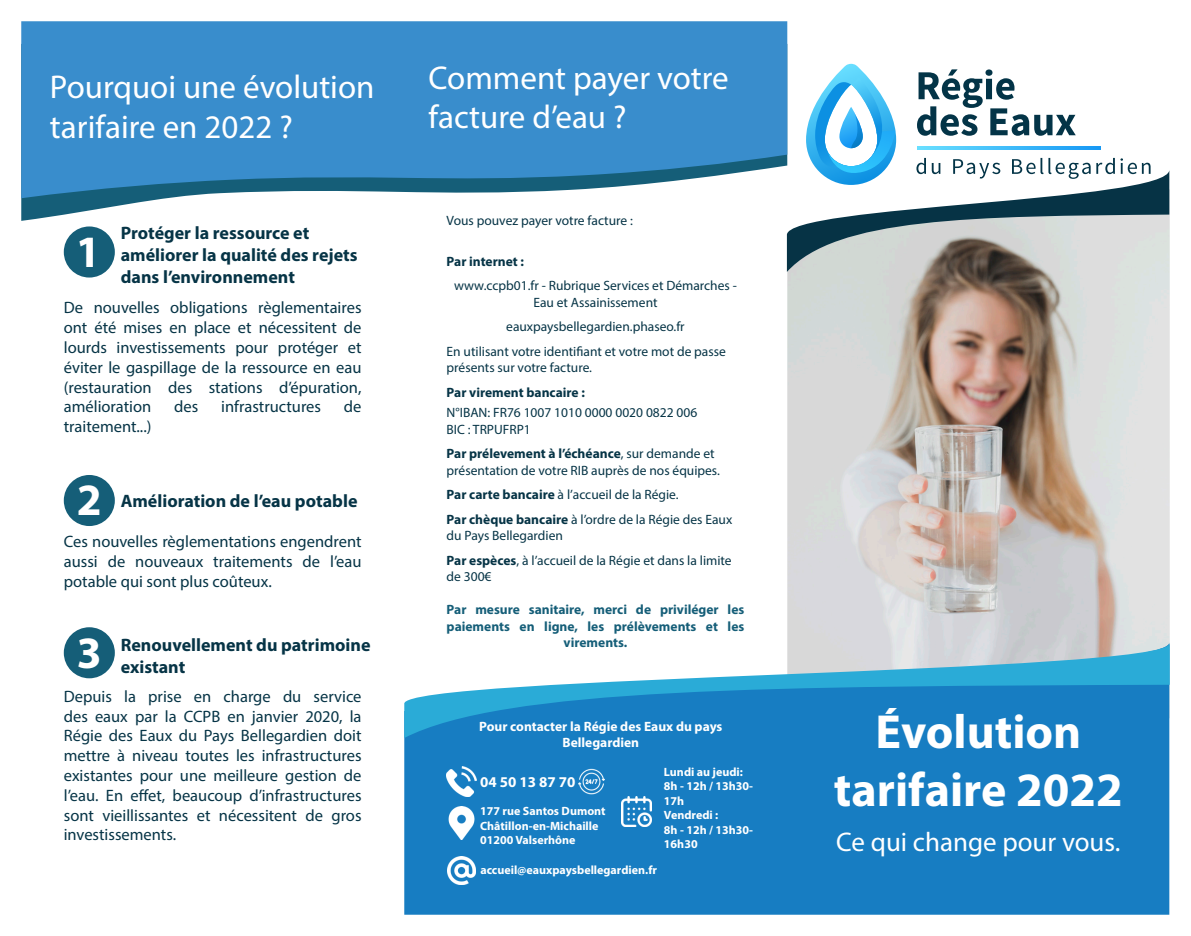
<style>
.page{position:relative;width:1191px;height:936px;background:#fff}
.page>*{position:absolute;margin:0;border:0;box-sizing:border-box;transform-origin:0 0}
.t1{font:700 48px/57.6px "Myriad Pro";color:#fff;text-align:center}
.t2{font:700 45px "Myriad Pro";color:#fff}
.t3{font:33px/39.6px "Myriad Pro";color:#fff}
.t4{font:27px "Myriad Pro";color:#fff}
.t5{font:700 18px/21.6px "Myriad Pro";color:#063446}
.t6{font:16.5px/19.8px "Myriad Pro";color:#063446;text-align:justify}
.t7{font:700 15px "Myriad Pro";color:#fff}
.t8{font:13.5px/16.2px "Myriad Pro";color:#063446}
.t9{font:700 13.5px/16.2px "Myriad Pro";color:#155e78;text-align:center}
.t10{font:700 13.5px/16.2px "Myriad Pro";color:#fff;text-align:center}
.t11{font:700 13.5px "Myriad Pro";color:#063446}
.t12{font:700 12px/14.4px "Myriad Pro";color:#fff}
.s1{font-weight:700}
</style>
<div class="page">
<img style="left:787px;top:272px;width:382px;height:370px">
<svg style="left:786px;top:64px;width:383px;height:208px"></svg>
<div style="left:404px;top:642px;width:765px;height:272px;background:#177dc2"></div>
<svg style="left:404px;top:643px;width:765px;height:95px"></svg>
<svg style="left:21px;top:198px;width:766px;height:23px"></svg>
<svg style="left:21px;top:21px;width:766px;height:177px;background:#408fc8"></svg>
<div style="left:64px;top:226px;width:51px;height:51px;background:#155e78;border-radius:50%"></div>
<div style="left:64px;top:475px;width:51px;height:51px;background:#155e78;border-radius:50%"></div>
<div style="left:64px;top:627px;width:51px;height:51px;background:#155e78;border-radius:50%"></div>
<img style="left:447px;top:855px;width:28px;height:29px">
<img style="left:622px;top:796px;width:29px;height:30px">
<img style="left:578px;top:768px;width:26px;height:26px">
<img style="left:446px;top:806px;width:30px;height:33px">
<img style="left:446px;top:766px;width:30px;height:30px">
<p class="t3" style="left:50px;top:67px;width:326px">Pourquoi une évolution tarifaire en 2022 ?</p>
<p class="t5" style="left:121px;top:222px;width:238px">Protéger la ressource et améliorer la qualité des rejets dans l’environnement</p>
<p class="t6" style="left:64px;top:298px;width:299px">De nouvelles obligations règlementaires ont été mises en place et nécessitent de lourds investissements pour protéger et éviter le gaspillage de la ressource en eau (restauration des stations d’épuration, amélioration</p>
<p class="t2" style="left:76px;top:223px;width:26px">1</p>
<p class="t6" style="left:174px;top:397px;width:26px">des</p>
<p class="t6" style="left:221px;top:397px;width:101px">infrastructures</p>
<p class="t6" style="left:344px;top:397px;width:19px">de</p>
<p class="t6" style="left:64px;top:416px;width:89px">traitement...)</p>
<p class="t2" style="left:77px;top:470px;width:26px">2</p>
<p class="t5" style="left:121px;top:490px;width:238px">Amélioration de l’eau potable</p>
<p class="t6" style="left:64px;top:531px;width:299px">Ces nouvelles règlementations engendrent aussi de nouveaux traitements de l’eau potable qui sont plus coûteux.</p>
<p class="t2" style="left:77px;top:623px;width:26px">3</p>
<p class="t5" style="left:121px;top:633px;width:251px">Renouvellement du patrimoine existant</p>
<p class="t6" style="left:64px;top:686px;width:299px">Depuis la prise en charge du service des eaux par la CCPB en janvier 2020, la Régie des Eaux du Pays Bellegardien doit mettre à niveau toutes les infrastructures existantes pour une meilleure gestion de l’eau. En effet, beaucoup d’infrastructures sont vieillissantes et nécessitent de gros investissements.</p>
<p class="t3" style="left:428px;top:57px;width:302px">Comment payer votre facture d’eau ?</p>
<p class="t8" style="left:446px;top:212px;width:188px">Vous pouvez payer votre facture :</p>
<p class="t11" style="left:446px;top:252px;width:79px">Par internet :</p>
<p class="t8" style="left:454px;top:277px;width:284px;text-align:center">www.ccpb01.fr - Rubrique Services et Démarches -<br>Eau et Assainissement</p>
<p class="t8" style="left:506px;top:318px;width:180px">eauxpaysbellegardien.phaseo.fr</p>
<p class="t8" style="left:446px;top:343px;width:281px">En utilisant votre identifiant et votre mot de passe présents sur votre facture.</p>
<p class="t11" style="left:446px;top:383px;width:140px">Par virement bancaire :</p>
<p class="t8" style="left:446px;top:404px;width:252px">N°IBAN: FR76 1007 1010 0000 0020 0822 006</p>
<p class="t8" style="left:446px;top:421px;width:86px">BIC : TRPUFRP1</p>
<p class="t8" style="left:446px;top:445px;width:275px"><span class="s1">Par prélevement à l’échéance</span>, sur demande et présentation de votre RIB auprès de nos équipes.</p>
<p class="t8" style="left:446px;top:486px;width:233px"><span class="s1">Par carte bancaire</span> à l’accueil de la Régie.</p>
<p class="t8" style="left:446px;top:511px;width:287px"><span class="s1">Par chèque bancaire</span> à l’ordre de la Régie des Eaux du Pays Bellegardien</p>
<p class="t8" style="left:446px;top:552px;width:287px"><span class="s1">Par espèces</span>, à l’accueil de la Régie et dans la limite de 300€</p>
<p class="t9" style="left:446px;top:601px;width:299px">Par mesure sanitaire, merci de priviléger les paiements en ligne, les prélèvements et les virements.</p>
<p class="t10" style="left:479px;top:718px;width:245px">Pour contacter la Régie des Eaux du pays<br>Bellegardien</p>
<p class="t7" style="left:480px;top:771px;width:97px">04 50 13 87 70</p>
<p class="t12" style="left:480px;top:803px;width:127px">177 rue Santos Dumont</p>
<p class="t12" style="left:480px;top:818px;width:120px">Châtillon-en-Michaille</p>
<p class="t12" style="left:480px;top:832px;width:97px">01200 Valserhône</p>
<p class="t12" style="left:480px;top:862px;width:178px">accueil@eauxpaysbellegardien.fr</p>
<p class="t12" style="left:664px;top:764px;width:81px">Lundi au jeudi:</p>
<p class="t12" style="left:664px;top:778px;width:91px">8h - 12h / 13h30-<br>17h</p>
<p class="t12" style="left:664px;top:807px;width:56px">Vendredi :</p>
<p class="t12" style="left:664px;top:821px;width:91px">8h - 12h / 13h30-<br>16h30</p>
<p class="t1" style="left:834px;top:701px;width:290px">Évolution tarifaire 2022</p>
<p class="t4" style="left:836px;top:824px;width:286px">Ce qui change pour vous.</p>
</div>
